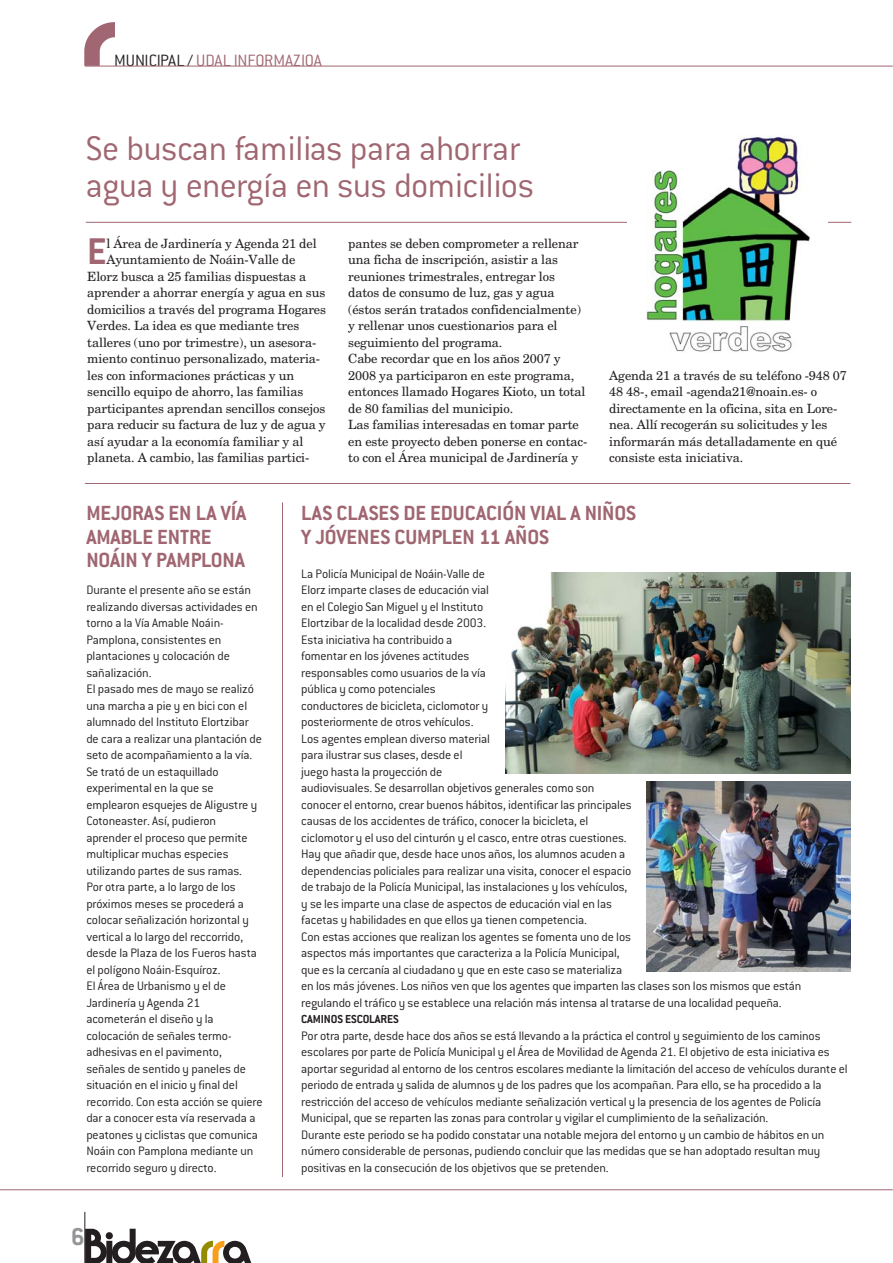
<style>
.page{position:relative;width:893px;height:1263px;background:#fff}
.page>*{position:absolute;margin:0;border:0;box-sizing:border-box;transform-origin:0 0}
.t1{font:700 40.8px "Conduit ITC";color:#a06671}
.t2{font:300 37.5px/36.8px "Conduit ITC";letter-spacing:-.015em;color:#a06671}
.t3{font:700 26.85px "Conduit ITC";color:#939598}
.t4{font:700 22.5px/23.4px "Conduit ITC";letter-spacing:-.005em;color:#a06671}
.t5{font:300 18px "Conduit ITC";color:#a06671}
.t6{font:300 13.5px/16.5px "Conduit ITC";letter-spacing:-.01em;color:#231f20}
.t7{font:12.75px/16.5px "New Century Schlbk";letter-spacing:-.01em;color:#231f20}
.t8{font:700 12.75px "Conduit ITC";letter-spacing:-.01em;color:#231f20}
.s1{color:#231f20}
</style>
<div class="page">
<hr style="left:84px;top:1212px;width:1px;height:51px;background:#231f20">
<svg style="left:85px;top:1229px;width:167px;height:34px"></svg>
<img style="left:85px;top:22px;width:30px;height:44px">
<hr style="left:85px;top:66px;width:807px;height:1px;background:#a06671">
<hr style="left:86px;top:222px;width:765px;height:1px;background:#a06671">
<hr style="left:85px;top:483px;width:765px;height:1px;background:#a06671">
<hr style="left:282px;top:502px;width:1px;height:675px;background:#a06671">
<hr style="left:0;top:1189px;width:892px;height:1px;background:#a06671">
<img style="left:506px;top:573px;width:344px;height:200px">
<img style="left:646px;top:782px;width:204px;height:189px">
<div style="left:627px;top:135px;width:201px;height:220px;background:#fff"></div>
<img style="left:646px;top:136px;width:164px;height:216px">
<h3 class="t5" style="left:114px;top:54px;width:209px"><span class="s1">MUNICIPAL /</span> UDAL INFORMAZIOA</h3>
<h2 class="t2" style="left:86px;top:135px;width:450px">Se buscan familias para ahorrar agua y energía en sus domicilios</h2>
<h1 class="t1" style="left:87px;top:238px;width:21px">E</h1>
<p class="t7" style="left:106px;top:236px;width:212px">l Área de Jardinería y Agenda 21 del</p>
<p class="t7" style="left:106px;top:252px;width:190px">Ayuntamiento de Noáin-Valle de</p>
<p class="t7" style="left:87px;top:269px;width:220px">Elorz busca a 25 familias dispuestas a</p>
<p class="t7" style="left:87px;top:285px;width:239px">aprender a ahorrar energía y agua en sus</p>
<p class="t7" style="left:87px;top:302px;width:240px">domicilios a través del programa Hogares</p>
<p class="t7" style="left:87px;top:318px;width:214px">Verdes. La idea es que mediante tres</p>
<p class="t7" style="left:87px;top:335px;width:230px">talleres (uno por trimestre), un asesora-</p>
<p class="t7" style="left:87px;top:351px;width:234px">miento continuo personalizado, materia-</p>
<p class="t7" style="left:87px;top:368px;width:208px">les con informaciones prácticas y un</p>
<p class="t7" style="left:87px;top:384px;width:217px">sencillo equipo de ahorro, las familias</p>
<p class="t7" style="left:87px;top:401px;width:239px">participantes aprendan sencillos consejos</p>
<p class="t7" style="left:87px;top:417px;width:240px">para reducir su factura de luz y de agua y</p>
<p class="t7" style="left:87px;top:434px;width:218px">así ayudar a la economía familiar y al</p>
<p class="t7" style="left:87px;top:450px;width:224px">planeta. A cambio, las familias partici-</p>
<p class="t7" style="left:348px;top:236px;width:241px">pantes se deben comprometer a rellenar una ficha de inscripción, asistir a las reuniones trimestrales, entregar los datos de consumo de luz, gas y agua (éstos serán tratados confidencialmente) y rellenar unos cuestionarios para el seguimiento del programa.<br>Cabe recordar que en los años 2007 y 2008 ya participaron en este programa, entonces llamado Hogares Kioto, un total de 80 familias del municipio.<br>Las familias interesadas en tomar parte en este proyecto deben ponerse en contac&shy;to con el Área municipal de Jardinería y</p>
<p class="t7" style="left:609px;top:368px;width:239px">Agenda 21 a través de su teléfono -948 07<br>48 48-, email -agenda21@noain.es- o directamente en la oficina, sita en Lore&shy;nea. Allí recogerán su solicitudes y les informarán más detalladamente en qué consiste esta iniciativa.</p>
<h3 class="t4" style="left:86px;top:504px;width:161px">MEJORAS EN LA VÍA<br>AMABLE ENTRE<br>NOÁIN Y PAMPLONA</h3>
<p class="t6" style="left:86px;top:583px;width:178px">Durante el presente año se están realizando diversas actividades en torno a la Vía Amable Noáin-<br>Pamplona, consistentes en plantaciones y colocación de sañalización.<br>El pasado mes de mayo se realizó una marcha a pie y en bici con el alumnado del Instituto Elortzibar de cara a realizar una plantación de seto de acompañamiento a la vía.<br>Se trató de un estaquillado experimental en la que se emplearon esquejes de Aligustre y<br>Cotoneaster. Así, pudieron aprender el proceso que permite multiplicar muchas especies utilizando partes de sus ramas.<br>Por otra parte, a lo largo de los próximos meses se procederá a colocar señalización horizontal y vertical a lo largo del reccorrido, desde la Plaza de los Fueros hasta el polígono Noáin-Esquíroz.<br>El Área de Urbanismo y el de<br>Jardinería y Agenda 21 acometerán el diseño y la colocación de señales termo&shy;adhesivas en el pavimento, señales de sentido y paneles de situación en el inicio y final del recorrido. Con esta acción se quiere dar a conocer esta vía reservada a peatones y ciclistas que comunica<br>Noáin con Pamplona mediante un recorrido seguro y directo.</p>
<h3 class="t3" style="left:71px;top:1228px;width:15px">6</h3>
<h3 class="t4" style="left:301px;top:503px;width:336px;line-height:24.8px">LAS CLASES DE EDUCACIÓN VIAL A NIÑOS<br>Y JÓVENES CUMPLEN 11 AÑOS</h3>
<p class="t6" style="left:301px;top:567px;width:502px">La Policía Municipal de Noáin-Valle de<br>Elorz imparte clases de educación vial<br>en el Colegio San Miguel y el Instituto<br>Elortzibar de la localidad desde 2003.<br>Esta iniciativa ha contribuido a<br>fomentar en los jóvenes actitudes<br>responsables como usuarios de la vía<br>pública y como potenciales<br>conductores de bicicleta, ciclomotor y<br>posteriormente de otros vehículos.<br>Los agentes emplean diverso material<br>para ilustrar sus clases, desde el<br>juego hasta la proyección de<br>audiovisuales. Se desarrollan objetivos generales como son<br>conocer el entorno, crear buenos hábitos, identificar las principales<br>causas de los accidentes de tráfico, conocer la bicicleta, el<br>ciclomotor y el uso del cinturón y el casco, entre otras cuestiones.<br>Hay que añadir que, desde hace unos años, los alumnos acuden a<br>dependencias policiales para realizar una visita, conocer el espacio<br>de trabajo de la Policía Municipal, las instalaciones y los vehículos,<br>y se les imparte una clase de aspectos de educación vial en las<br>facetas y habilidades en que ellos ya tienen competencia.<br>Con estas acciones que realizan los agentes se fomenta uno de los<br>aspectos más importantes que caracteriza a la Policía Municipal,<br>que es la cercanía al ciudadano y que en este caso se materializa<br>en los más jóvenes. Los niños ven que los agentes que imparten las clases son los mismos que están regulando el tráfico y se establece una relación más intensa al tratarse de una localidad pequeña.</p>
<p class="t8" style="left:301px;top:1015px;width:99px">CAMINOS ESCOLARES</p>
<p class="t6" style="left:301px;top:1029px;width:548px">Por otra parte, desde hace dos años se está llevando a la práctica el control y seguimiento de los caminos escolares por parte de Policía Municipal y el Área de Movilidad de Agenda 21. El objetivo de esta iniciativa es aportar seguridad al entorno de los centros escolares mediante la limitación del acceso de vehículos durante el periodo de entrada y salida de alumnos y de los padres que los acompañan. Para ello, se ha procedido a la restricción del acceso de vehículos mediante señalización vertical y la presencia de los agentes de Policía Municipal, que se reparten las zonas para controlar y vigilar el cumplimiento de la señalización.<br>Durante este periodo se ha podido constatar una notable mejora del entorno y un cambio de hábitos en un número considerable de personas, pudiendo concluir que las medidas que se han adoptado resultan muy positivas en la consecución de los objetivos que se pretenden.</p>
</div>
